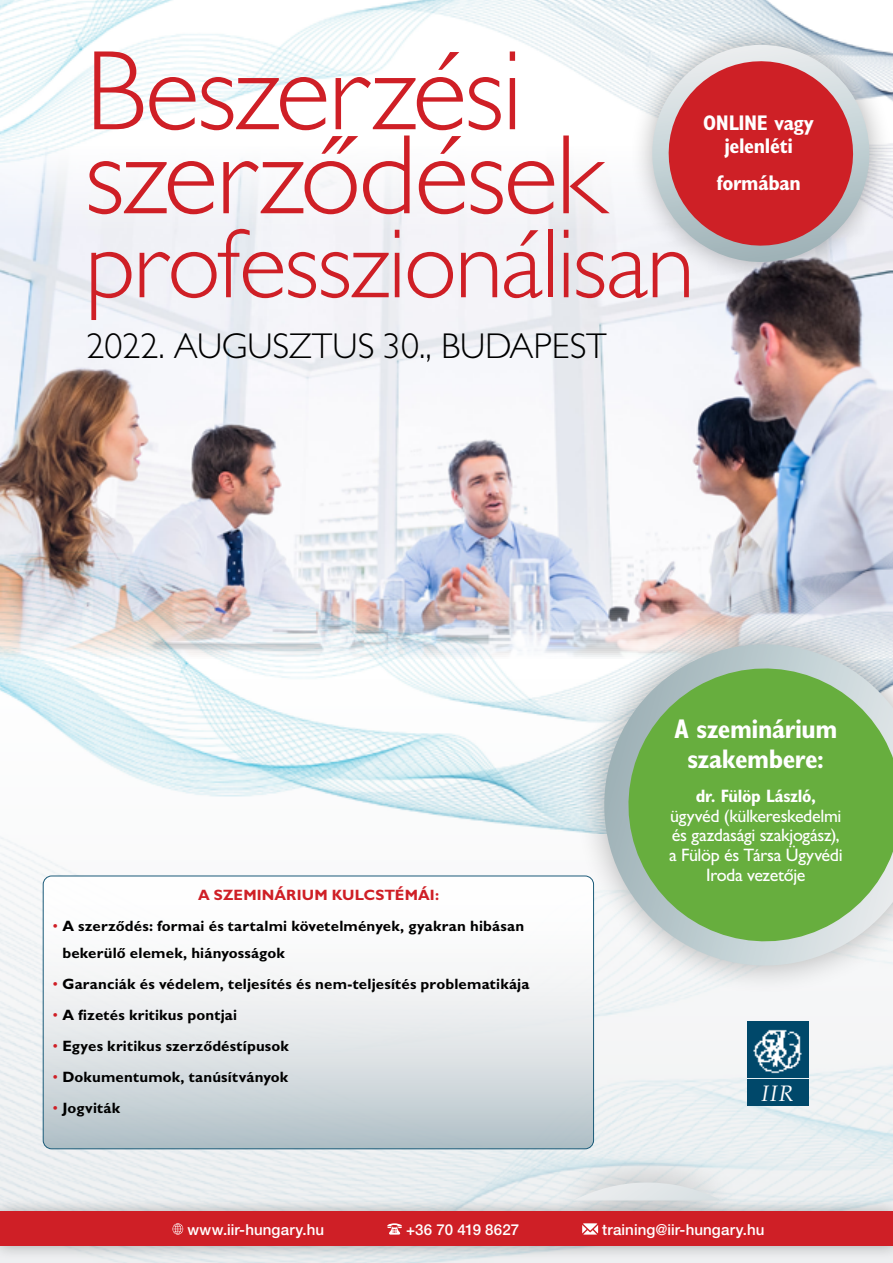
<style>
.page{position:relative;width:893px;height:1263px;background:#fff}
.page>*{position:absolute;margin:0;border:0;box-sizing:border-box;transform-origin:0 0}
.t1{font:300 114px/84px "Gill Sans MT Pro";letter-spacing:-.02em;color:#cf1f26}
.t2{font:300 99px "Gill Sans MT Pro";letter-spacing:-.02em;color:#cf1f26}
.t3{font:300 36px "Gill Sans MT Pro";color:#000}
.t4{font:700 condensed 27px/29.7px "Gill Sans MT Pro";letter-spacing:-.02em;color:#fff;text-align:center}
.t5{font:italic 22.35px "Palatino LT Std";color:#fff}
.t6{font:700 condensed 21.3px/23.4px "Gill Sans MT Pro";letter-spacing:-.02em;color:#fff;text-align:center}
.t7{font:500 18px/19.8px "Gill Sans MT Pro";letter-spacing:-.02em;color:#fff;text-align:center}
.t8{font:700 condensed 18px "Gill Sans MT Pro";letter-spacing:-.02em;color:#fff}
.t9{font:500 15.15px "Helvetica Neue LT Pro";letter-spacing:.005em;color:#fff}
.t10{font:700 15px/26.7px "Gill Sans MT Pro";letter-spacing:.01em;color:#000}
.t11{font:700 15px "Gill Sans MT Pro";letter-spacing:.005em;color:#cf1f26}
.s1{font-weight:400;color:#cf1f26}
</style>
<div class="page">
<svg style="left:0;top:836px;width:893px;height:427px;fill:#f0f1f3"></svg>
<img style="left:0;top:230px;width:893px;height:258px">
<img style="left:0;top:488px;width:893px;height:342px">
<img style="left:0;top:0;width:893px;height:230px">
<div style="left:628px;top:22px;width:264px;height:264px;background:#000;opacity:.3"></div>
<svg style="left:652px;top:45px;width:232px;height:231px"></svg>
<svg style="left:657px;top:49px;width:208px;height:209px;background:#ce666b"></svg>
<div style="left:549px;top:613px;width:344px;height:618px;background:#000;opacity:.3"></div>
<svg style="left:604px;top:644px;width:289px;height:321px"></svg>
<svg style="left:609px;top:649px;width:284px;height:312px;background:#8abc74"></svg>
<svg style="left:500px;top:1182px;width:295px;height:15px"></svg>
<div style="left:43px;top:876px;width:551px;height:273px;background:linear-gradient(to bottom,#fff,#bdc9cf);border-radius:9px"></div>
<div style="left:43px;top:876px;width:551px;height:273px;border:1px solid #00486a;border-radius:9px"></div>
<div style="left:0;top:1197px;width:893px;height:63px;background:#000;opacity:.3"></div>
<div style="left:1px;top:1212px;width:892px;height:34px;background:#cf1f26"></div>
<svg style="left:172px;top:1223px;width:11px;height:11px"></svg>
<svg style="left:387px;top:1223px;width:15px;height:11px"></svg>
<svg style="left:582px;top:1223px;width:16px;height:11px"></svg>
<h1 class="t1" style="left:85px;top:47px;width:523px">Beszerzési szerződések</h1>
<h2 class="t2" style="left:85px;top:204px;width:611px">professzionálisan</h2>
<h3 class="t3" style="left:86px;top:324px;width:522px">2022. AUGUSZTUS 30., BUDAPEST</h3>
<h3 class="t6" style="left:703px;top:111px;width:112px">ONLINE vagy jelenléti</h3>
<h3 class="t6" style="left:717px;top:171px;width:86px">formában</h3>
<p class="t11" style="left:198px;top:886px;width:242px">A SZEMINÁRIUM KULCSTÉMÁI:</p>
<p class="t10" style="left:62px;top:912px;width:463px;text-indent:-10px"><span class="s1">•</span> A szerződés: formai és tartalmi követelmények, gyakran hibásan bekerülő elemek, hiányosságok</p>
<p class="t10" style="left:52px;top:970px;width:479px"><span class="s1">•</span> Garanciák és védelem, teljesítés és nem-teljesítés problematikája</p>
<p class="t10" style="left:52px;top:1001px;width:186px"><span class="s1">•</span> A fizetés kritikus pontjai</p>
<p class="t10" style="left:52px;top:1032px;width:238px"><span class="s1">•</span> Egyes kritikus szerződéstípusok</p>
<p class="t10" style="left:52px;top:1063px;width:238px"><span class="s1">•</span> Dokumentumok, tanúsítványok</p>
<p class="t10" style="left:52px;top:1094px;width:70px"><span class="s1">•</span> Jogviták</p>
<h3 class="t4" style="left:674px;top:714px;width:164px">A szeminárium szakembere:</h3>
<p class="t8" style="left:696px;top:785px;width:122px">dr. Fülöp László,</p>
<p class="t7" style="left:669px;top:805px;width:175px">ügyvéd (külkereskedelmi és gazdasági szakjogász), a Fülöp és Társa Ügyvédi<br>Iroda vezetője</p>
<h3 class="t5" style="left:762px;top:1080px;width:33px">IIR</h3>
<p class="t9" style="left:187px;top:1220px;width:138px">www.iir-hungary.hu</p>
<p class="t9" style="left:406px;top:1220px;width:115px">+36 70 419 8627</p>
<p class="t9" style="left:602px;top:1220px;width:164px">training@iir-hungary.hu</p>
</div>
